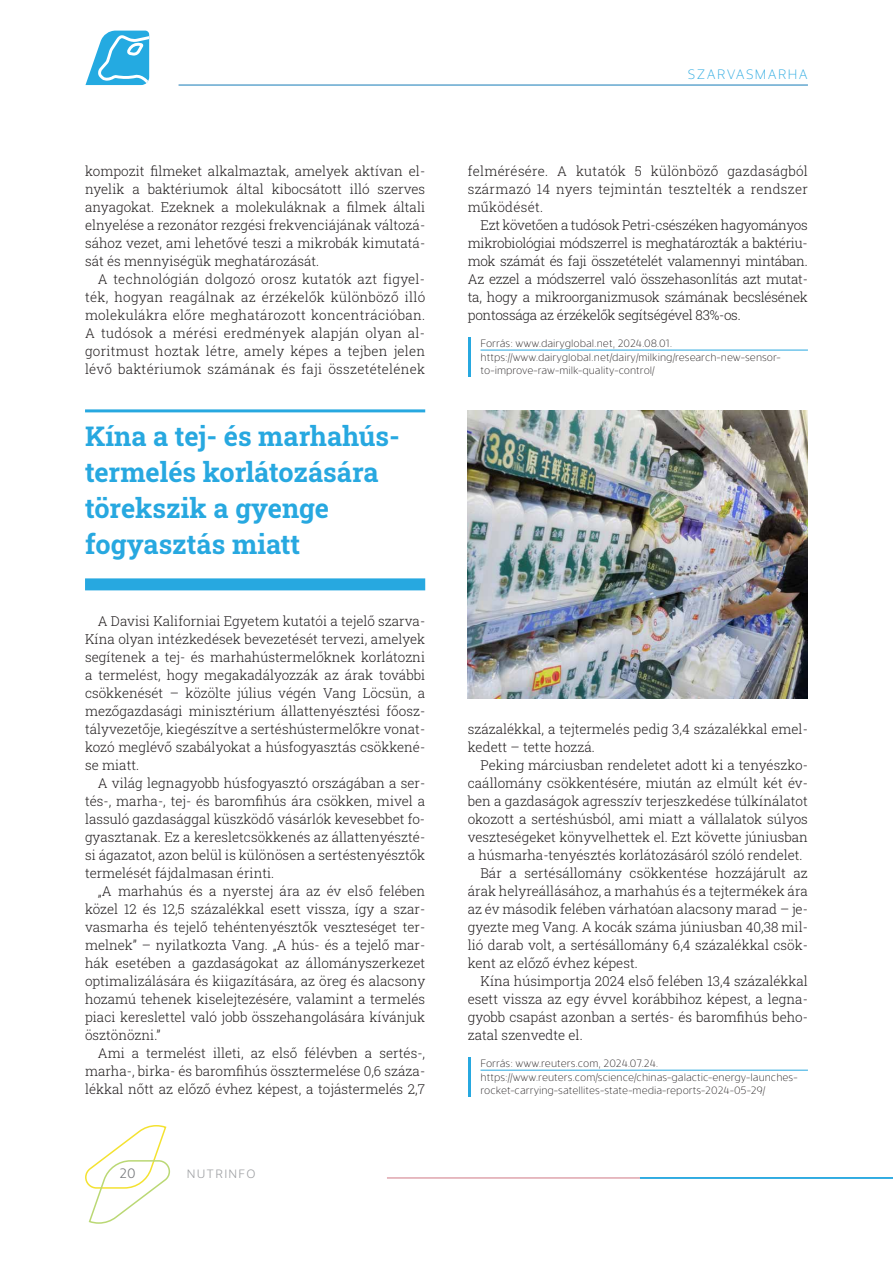
<style>
.page{position:relative;width:893px;height:1263px;background:#fff}
.page>*{position:absolute;margin:0;border:0;box-sizing:border-box;transform-origin:0 0}
.t1{font:700 27px/36px "Roboto Slab";color:#27a8e0}
.t2{font:300 13.5px/18px "Roboto Slab";color:#231f20;text-align:justify}
.t3{font:200 13.5px "Evander";letter-spacing:.105em;color:#27a8e0}
.t4{font:300 13.5px "Evander Pro";color:#76787b}
.t5{font:300 12px "Evander Pro";letter-spacing:.105em;color:#9d9fa2}
.t6{font:200 10.5px/13.5px "Evander";color:#231f20}
</style>
<div class="page">
<svg style="left:85px;top:1125px;width:86px;height:99px"></svg>
<hr style="left:387px;top:1177px;width:253px;height:2px;background:#dfa5ad">
<hr style="left:640px;top:1177px;width:253px;height:2px;background:#27a8e0">
<svg style="left:85px;top:31px;width:64px;height:54px"></svg>
<hr style="left:179px;top:85px;width:629px;height:1px;background:#27a8e0">
<hr style="left:468px;top:337px;width:2px;height:40px;background:#27a8e0">
<hr style="left:480px;top:350px;width:328px;height:1px;background:#27a8e0">
<hr style="left:85px;top:409px;width:340px;height:3px;background:#27a8e0">
<div style="left:85px;top:578px;width:340px;height:12px;background:#27a8e0"></div>
<hr style="left:468px;top:1057px;width:2px;height:40px;background:#27a8e0">
<hr style="left:480px;top:1070px;width:328px;height:1px;background:#27a8e0">
<img style="left:468px;top:410px;width:340px;height:288px">
<p class="t2" style="left:85px;top:162px;width:342px">kompozit filmeket alkalmaztak, amelyek aktívan el&shy;nyelik a baktériumok által kibocsátott illó szerves anyagokat. Ezeknek a molekuláknak a filmek általi elnyelése a rezonátor rezgési frekvenciájának változá&shy;sához vezet, ami lehetővé teszi a mikrobák kimutatá&shy;sát és mennyiségük meghatározását.</p>
<p class="t2" style="left:85px;top:270px;width:342px;text-indent:13px">A technológián dolgozó orosz kutatók azt figyel&shy;ték, hogyan reagálnak az érzékelők különböző illó molekulákra előre meghatározott koncentrációban.<br>A tudósok a mérési eredmények alapján olyan al&shy;goritmust hoztak létre, amely képes a tejben jelen lévő baktériumok számának és faji összetételének</p>
<h1 class="t1" style="left:85px;top:418px;width:316px">Kína a tej- és marhahús&shy;termelés korlátozására törekszik a gyenge fogyasztás miatt</h1>
<p class="t2" style="left:85px;top:612px;width:342px;text-indent:13px">A Davisi Kaliforniai Egyetem kutatói a tejelő szarva-Kína olyan intézkedések bevezetését tervezi, amelyek segítenek a tej- és marhahústermelőknek korlátozni a termelést, hogy megakadályozzák az árak további csökkenését – közölte július végén Vang Löcsün, a mezőgazdasági minisztérium állattenyésztési főosz&shy;tályvezetője, kiegészítve a sertéshústermelőkre vonat&shy;kozó meglévő szabályokat a húsfogyasztás csökkené&shy;se miatt.</p>
<p class="t2" style="left:85px;top:774px;width:342px;text-indent:13px">A világ legnagyobb húsfogyasztó országában a ser&shy;tés-, marha-, tej- és baromfihús ára csökken, mivel a lassuló gazdasággal küszködő vásárlók kevesebbet fo&shy;gyasztanak. Ez a keresletcsökkenés az állattenyészté&shy;si ágazatot, azon belül is különösen a sertéstenyésztők termelését fájdalmasan érinti.</p>
<p class="t2" style="left:85px;top:882px;width:342px;text-indent:13px">„A marhahús és a nyerstej ára az év első felében közel 12 és 12,5 százalékkal esett vissza, így a szar&shy;vasmarha és tejelő tehéntenyésztők veszteséget ter&shy;melnek” – nyilatkozta Vang. „A hús- és a tejelő mar&shy;hák esetében a gazdaságokat az állományszerkezet optimalizálására és kiigazítására, az öreg és alacsony hozamú tehenek kiselejtezésére, valamint a termelés piaci kereslettel való jobb összehangolására kívánjuk ösztönözni.”</p>
<p class="t2" style="left:85px;top:1044px;width:342px;text-indent:13px">Ami a termelést illeti, az első félévben a sertés-, marha-, birka- és baromfihús össztermelése 0,6 száza&shy;lékkal nőtt az előző évhez képest, a tojástermelés 2,7</p>
<p class="t4" style="left:119px;top:1165px;width:18px">20</p>
<p class="t5" style="left:187px;top:1166px;width:70px">NUTRINFO</p>
<p class="t3" style="left:688px;top:66px;width:122px">SZARVASMARHA</p>
<p class="t2" style="left:468px;top:162px;width:342px">felmérésére. A kutatók 5 különböző gazdaságból származó 14 nyers tejmintán tesztelték a rendszer működését.</p>
<p class="t2" style="left:468px;top:216px;width:342px;text-indent:13px">Ezt követően a tudósok Petri-csészéken hagyományos mikrobiológiai módszerrel is meghatározták a baktériu&shy;mok számát és faji összetételét valamennyi mintában.<br>Az ezzel a módszerrel való összehasonlítás azt mutat&shy;ta, hogy a mikroorganizmusok számának becslésének pontossága az érzékelők segítségével 83%-os.</p>
<p class="t6" style="left:480px;top:337px;width:302px">Forrás: www.dairyglobal.net, 2024.08.01. https://www.dairyglobal.net/dairy/milking/research-new-sensor&shy;to-improve-raw-milk-quality-control/</p>
<p class="t2" style="left:468px;top:720px;width:342px">százalékkal, a tejtermelés pedig 3,4 százalékkal emel&shy;kedett – tette hozzá.</p>
<p class="t2" style="left:480px;top:756px;width:329px">Peking márciusban rendeletet adott ki a tenyészko-</p>
<p class="t2" style="left:468px;top:774px;width:342px">caállomány csökkentésére, miután az elmúlt két év-</p>
<p class="t2" style="left:468px;top:792px;width:342px">ben a gazdaságok agresszív terjeszkedése túlkínálatot</p>
<p class="t2" style="left:468px;top:810px;width:342px">okozott a sertéshúsból, ami miatt a vállalatok súlyos</p>
<p class="t2" style="left:468px;top:828px;width:342px">veszteségeket könyvelhettek el. Ezt követte júniusban</p>
<p class="t2" style="left:468px;top:846px;width:336px">a húsmarha-tenyésztés korlátozásáról szóló rendelet.</p>
<p class="t2" style="left:480px;top:864px;width:329px">Bár a sertésállomány csökkentése hozzájárult az</p>
<p class="t2" style="left:468px;top:882px;width:342px">árak helyreállásához, a marhahús és a tejtermékek ára</p>
<p class="t2" style="left:468px;top:900px;width:342px">az év második felében várhatóan alacsony marad – je-</p>
<p class="t2" style="left:468px;top:918px;width:342px">gyezte meg Vang. A kocák száma júniusban 40,38 mil-</p>
<p class="t2" style="left:468px;top:936px;width:342px">lió darab volt, a sertésállomány 6,4 százalékkal csök-</p>
<p class="t2" style="left:468px;top:954px;width:172px">kent az előző évhez képest.</p>
<p class="t2" style="left:480px;top:972px;width:329px">Kína húsimportja 2024 első felében 13,4 százalékkal</p>
<p class="t2" style="left:468px;top:990px;width:342px">esett vissza az egy évvel korábbihoz képest, a legna-</p>
<p class="t2" style="left:468px;top:1008px;width:342px">gyobb csapást azonban a sertés- és baromfihús beho-</p>
<p class="t2" style="left:468px;top:1026px;width:117px">zatal szenvedte el.</p>
<p class="t6" style="left:480px;top:1057px;width:319px">Forrás: www.reuters.com, 2024.07.24. https://www.reuters.com/science/chinas-galactic-energy-launches&shy;rocket-carrying-satellites-state-media-reports-2024-05-29/</p>
</div>
